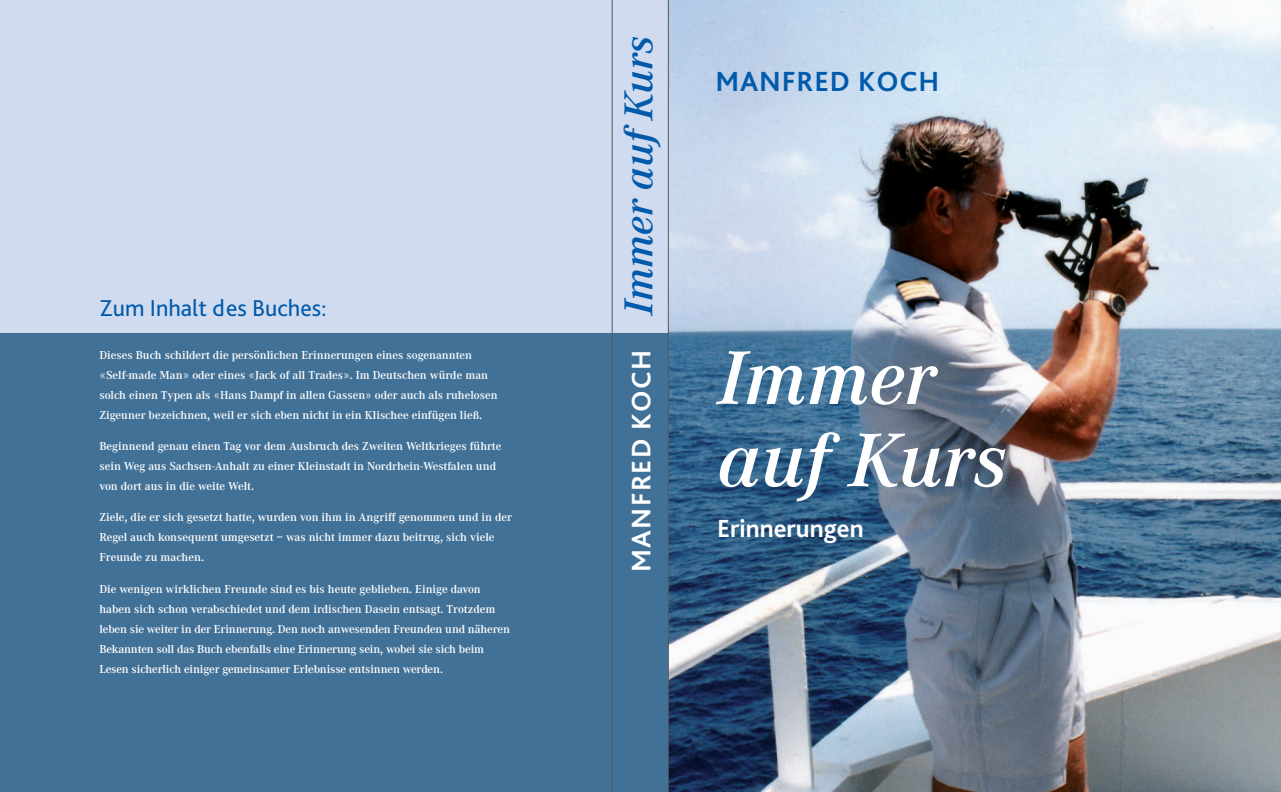
<style>
.page{position:relative;width:1281px;height:792px;background:#fff}
.page>*{position:absolute;margin:0;border:0;box-sizing:border-box;transform-origin:0 0}
.t1{font:italic 600 79px/82.4px "Corporate A";color:#fff}
.t2{font:italic 600 42px "Corporate A";color:#015aaa}
.t3{font:700 29px "Bliss Pro";letter-spacing:.03em;color:#015aaa}
.t4{font:700 28px "Bliss Pro";letter-spacing:.05em;color:#fff}
.t5{font:700 26px "Bliss Pro";color:#fff}
.t6{font:24px "Bliss Pro";color:#015aaa}
.t7{font:600 12px/20px "Corporate A";color:#fff}
.s1{font-family:"Frutiger LT Std";font-weight:300}
</style>
<div class="page">
<div style="left:0;top:0;width:669px;height:368px;background:#d0dbef"></div>
<div style="left:0;top:333px;width:669px;height:459px;background:#427197"></div>
<img style="left:669px;top:1px;width:612px;height:791px">
<hr style="left:612px;top:0;width:1px;height:792px;background:#57585a">
<hr style="left:668px;top:0;width:1px;height:792px;background:#57585a">
<h3 class="t6" style="left:99px;top:293px;width:229px">Zum Inhalt des Buches:</h3>
<p class="t7" style="left:99px;top:345px;width:400px">Dieses Buch schildert die persönlichen Erinnerungen eines sogenannten <span class="s1">«</span>Self-made Man<span class="s1">»</span> oder eines <span class="s1">«</span>Jack of all Trades<span class="s1">»</span>. Im Deutschen würde man solch einen Typen als <span class="s1">«</span>Hans Dampf in allen Gassen<span class="s1">»</span> oder auch als ruhelosen Zigeuner bezeichnen, weil er sich eben nicht in ein Klischee einfügen ließ.</p>
<p class="t7" style="left:99px;top:436px;width:403px">Beginnend genau einen Tag vor dem Ausbruch des Zweiten Weltkrieges führte sein Weg aus Sachsen-Anhalt zu einer Kleinstadt in Nordrhein-Westfalen und von dort aus in die weite Welt.</p>
<p class="t7" style="left:99px;top:508px;width:414px">Ziele, die er sich gesetzt hatte, wurden von ihm in Angriff genommen und in der<br>Regel auch konsequent umgesetzt – was nicht immer dazu beitrug, sich viele<br>Freunde zu machen.</p>
<p class="t7" style="left:99px;top:579px;width:412px">Die wenigen wirklichen Freunde sind es bis heute geblieben. Einige davon haben sich schon verabschiedet und dem irdischen Dasein entsagt. Trotzdem leben sie weiter in der Erinnerung. Den noch anwesenden Freunden und näheren Bekannten soll das Buch ebenfalls eine Erinnerung sein, wobei sie sich beim Lesen sicherlich einiger gemeinsamer Erlebnisse entsinnen werden.</p>
<h2 class="t2" style="left:614px;top:315px;width:281px;rotate:-90deg">Immer aufKurs</h2>
<h3 class="t3" style="left:715px;top:64px;width:225px">MANFRED KOCH</h3>
<h3 class="t4" style="left:624px;top:572px;width:224px;rotate:-90deg">MANFRED KOCH</h3>
<h1 class="t1" style="left:718px;top:337px;width:290px">Immer auf Kurs</h1>
<h3 class="t5" style="left:717px;top:512px;width:148px">Erinnerungen</h3>
</div>
